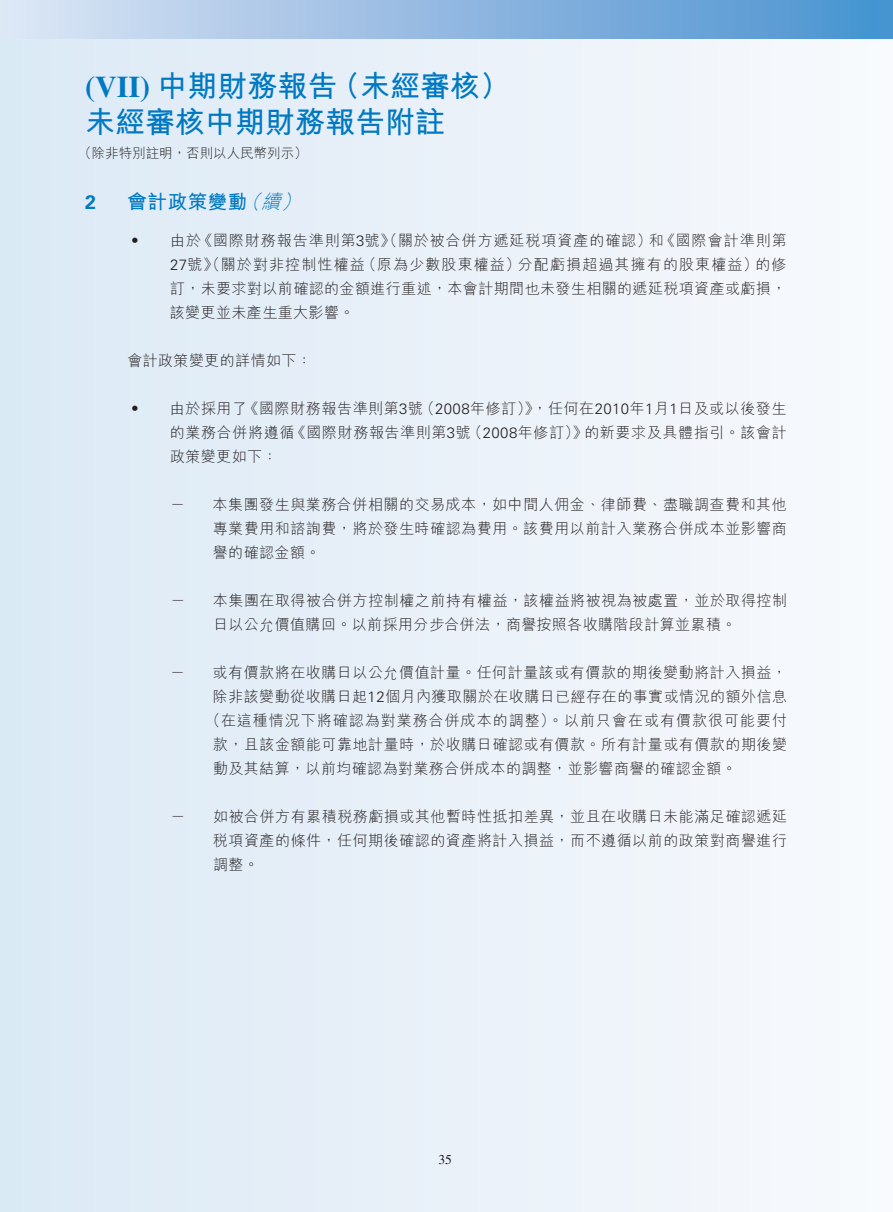
<style>
.page{position:relative;width:893px;height:1212px;background:#fff}
.page>*{position:absolute;margin:0;border:0;box-sizing:border-box;transform-origin:0 0}
.t1{font:700 30px/36px "M Hei HK";color:#0079c2}
.t2{font:700 19.5px "M Hei HK";letter-spacing:.03em;color:#0079c2}
.t3{font:700 19.5px "Univers LT Std";color:#0079c2}
.t4{font:300 15px/24px "M Hei HK";letter-spacing:.035em;color:#231f20;text-align:justify}
.t5{font:300 15px "M Hei HK";letter-spacing:.065em;color:#231f20}
.t6{font:300 13.5px "M Hei HK";color:#231f20}
.t7{font:13.5px "Times LT Std";color:#231f20}
.s1{font-family:"Times LT Std"}
.s2{font-weight:300;font-style:italic}
.s3{font-family:"Univers LT Std"}
</style>
<div class="page">
<div style="left:0;top:0;width:893px;height:1212px;background:linear-gradient(to right,#dbe9f5,#f8f9fd)"></div>
<div style="left:0;top:0;width:893px;height:38px;background:linear-gradient(to right,#dee4f4,#4790cf)"></div>
<h1 class="t1" style="left:85px;top:66px;width:426px"><span class="s1">(VII)</span> 中期財務報告（未經審核）未經審核中期財務報告附註</h1>
<p class="t6" style="left:78px;top:143px;width:231px">（除非特別註明，否則以人民幣列示）</p>
<h2 class="t3" style="left:85px;top:190px;width:12px">2</h2>
<h2 class="t2" style="left:128px;top:187px;width:181px">會計政策變動<span class="s2">（續）</span></h2>
<p class="t4" style="left:128px;top:227px;width:16px">‧</p>
<p class="t4" style="left:170px;top:227px;width:618px">由於《國際財務報告準則第<span class="s3">3</span>號》（關於被合併方遞延稅項資產的確認）和《國際會計準則第<span class="s3">27</span>號》（關於對非控制性權益（原為少數股東權益）分配虧損超過其擁有的股東權益）的修訂，未要求對以前確認的金額進行重述，本會計期間也未發生相關的遞延稅項資產或虧損，該變更並未產生重大影響。</p>
<p class="t4" style="left:127px;top:347px;width:186px">會計政策變更的詳情如下：</p>
<p class="t4" style="left:127px;top:395px;width:16px">‧</p>
<p class="t4" style="left:170px;top:395px;width:618px">由於採用了《國際財務報告準則第<span class="s3">3</span>號（<span class="s3">2008</span>年修訂）》，任何在<span class="s3">2010</span>年<span class="s3">1</span>月<span class="s3">1</span>日及或以後發生的業務合併將遵循《國際財務報告準則第<span class="s3">3</span>號（<span class="s3">2008</span>年修訂）》的新要求及具體指引。該會計政策變更如下：</p>
<p class="t4" style="left:170px;top:491px;width:16px">－</p>
<p class="t4" style="left:213px;top:491px;width:576px">本集團發生與業務合併相關的交易成本，如中間人佣金、律師費、盡職調查費和其他專業費用和諮詢費，將於發生時確認為費用。該費用以前計入業務合併成本並影響商譽的確認金額。</p>
<p class="t4" style="left:170px;top:587px;width:16px">－</p>
<p class="t4" style="left:213px;top:587px;width:576px">本集團在取得被合併方控制權之前持有權益，該權益將被視為被處置，並於取得控制日以公允價值購回。以前採用分步合併法，商譽按照各收購階段計算並累積。</p>
<p class="t4" style="left:170px;top:659px;width:16px">－</p>
<p class="t4" style="left:213px;top:659px;width:576px">或有價款將在收購日以公允價值計量。任何計量該或有價款的期後變動將計入損益，</p>
<p class="t4" style="left:213px;top:683px;width:576px">除非該變動從收購日起<span class="s3">12</span>個月內獲取關於在收購日已經存在的事實或情況的額外信息</p>
<p class="t5" style="left:206px;top:709px;width:583px">（在這種情況下將確認為對業務合併成本的調整）。以前只會在或有價款很可能要付</p>
<p class="t4" style="left:213px;top:731px;width:576px">款，且該金額能可靠地計量時，於收購日確認或有價款。所有計量或有價款的期後變</p>
<p class="t4" style="left:213px;top:755px;width:525px">動及其結算，以前均確認為對業務合併成本的調整，並影響商譽的確認金額。</p>
<p class="t4" style="left:171px;top:803px;width:16px">－</p>
<p class="t4" style="left:213px;top:803px;width:576px">如被合併方有累積稅務虧損或其他暫時性抵扣差異，並且在收購日未能滿足確認遞延稅項資產的條件，任何期後確認的資產將計入損益，而不遵循以前的政策對商譽進行調整。</p>
<p class="t7" style="left:438px;top:1152px;width:15px">35</p>
</div>
